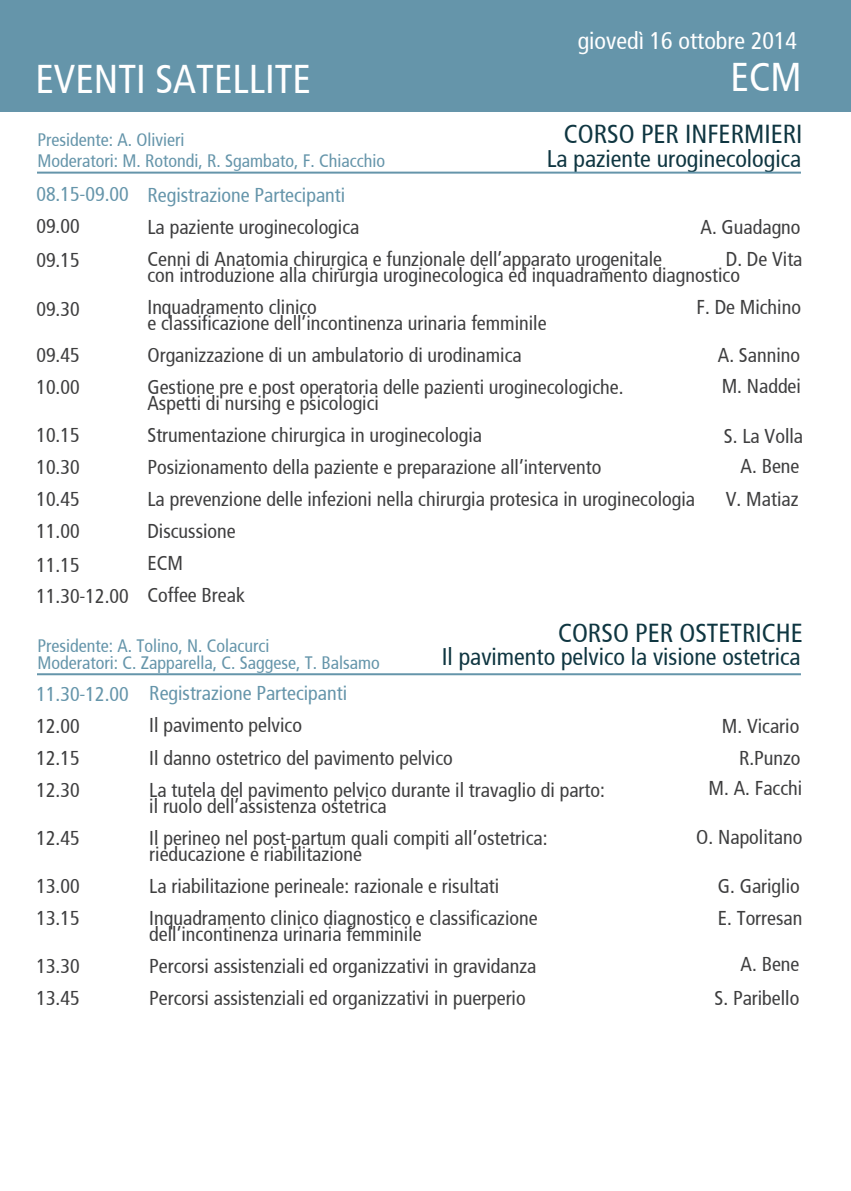
<style>
.page{position:relative;width:851px;height:1191px;background:#fff}
.page>*{position:absolute;margin:0;border:0;box-sizing:border-box;transform-origin:0 0}
.t1{font:condensed 40px "Frutiger";color:#fff}
.t2{font:condensed 26px "Frutiger";color:#0f3641}
.t3{font:condensed 24px "Frutiger";color:#0f3641}
.t4{font:condensed 24px "Frutiger";color:#fff}
.t5{font:condensed 20px/32px "Frutiger";color:#3e3e3f}
.t6{font:condensed 20px "Frutiger";color:#6595aa}
.t7{font:condensed 18px/21.4px "Frutiger";color:#6595aa}
</style>
<div class="page">
<hr style="left:37px;top:172px;width:763px;height:2px;background:#6595aa">
<hr style="left:37px;top:673px;width:763px;height:2px;background:#6595aa">
<div style="left:0;top:0;width:850px;height:111px;background:#6595aa"></div>
<p class="t4" style="left:577px;top:26px;width:221px">giovedì 16 ottobre 2014</p>
<h1 class="t1" style="left:35px;top:56px;width:277px">EVENTI SATELLITE</h1>
<h1 class="t1" style="left:730px;top:54px;width:73px">ECM</h1>
<h2 class="t2" style="left:564px;top:119px;width:240px">CORSO PER INFERMIERI</h2>
<p class="t3" style="left:547px;top:145px;width:256px">La paziente uroginecologica</p>
<p class="t7" style="left:37px;top:129px;width:349px">Presidente: A. Olivieri<br>Moderatori: M. Rotondi, R. Sgambato, F. Chiacchio</p>
<p class="t6" style="left:147px;top:183px;width:199px">Registrazione Partecipanti</p>
<p class="t5" style="left:147px;top:211px;width:516px">La paziente uroginecologica<br>Cenni di Anatomia chirurgica e funzionale dell’apparato urogenitale</p>
<p class="t5" style="left:147px;top:259px;width:594px">con introduzione alla chirurgia uroginecologica ed inquadramento diagnostico<br>Inquadramento clinico</p>
<p class="t5" style="left:147px;top:307px;width:477px">e classificazione dell’incontinenza urinaria femminile<br>Organizzazione di un ambulatorio di urodinamica<br>Gestione pre e post operatoria delle pazienti uroginecologiche.</p>
<p class="t5" style="left:147px;top:387px;width:549px">Aspetti di nursing e psicologici<br>Strumentazione chirurgica in uroginecologia<br>Posizionamento della paziente e preparazione all’intervento<br>La prevenzione delle infezioni nella chirurgia protesica in uroginecologia Discussione<br>ECM<br>Coffee Break</p>
<p class="t6" style="left:36px;top:183px;width:94px">08.15-09.00</p>
<p class="t5" style="left:700px;top:211px;width:103px;text-align:right">A. Guadagno<br>D. De Vita</p>
<p class="t5" style="left:696px;top:291px;width:106px">F. De Michino</p>
<p class="t5" style="left:717px;top:339px;width:85px;line-height:31.2px">A. Sannino<br>M. Naddei</p>
<p class="t5" style="left:723px;top:420px;width:81px;line-height:30.6px;text-align:right">S. La Volla<br>A. Bene</p>
<p class="t5" style="left:725px;top:483px;width:74px">V. Matiaz</p>
<p class="t5" style="left:36px;top:211px;width:45px">09.00</p>
<p class="t5" style="left:36px;top:245px;width:45px">09.15</p>
<p class="t5" style="left:36px;top:293px;width:45px">09.30</p>
<p class="t5" style="left:36px;top:339px;width:45px">09.45<br>10.00</p>
<p class="t5" style="left:36px;top:419px;width:45px;text-align:justify">10.15<br>10.30<br>10.45<br>11.00</p>
<p class="t5" style="left:36px;top:549px;width:45px">11.15</p>
<p class="t5" style="left:36px;top:580px;width:94px">11.30-12.00</p>
<h2 class="t2" style="left:558px;top:618px;width:246px">CORSO PER OSTETRICHE</h2>
<p class="t3" style="left:442px;top:643px;width:360px">Il pavimento pelvico la visione ostetrica</p>
<p class="t7" style="left:37px;top:637px;width:344px;line-height:17.4px">Presidente: A. Tolino, N. Colacurci<br>Moderatori: C. Zapparella, C. Saggese, T. Balsamo</p>
<p class="t6" style="left:149px;top:682px;width:199px">Registrazione Partecipanti</p>
<p class="t5" style="left:149px;top:709px;width:457px">Il pavimento pelvico<br>Il danno ostetrico del pavimento pelvico<br>La tutela del pavimento pelvico durante il travaglio di parto:</p>
<p class="t5" style="left:149px;top:789px;width:399px">il ruolo dell’assistenza ostetrica<br>Il perineo nel post-partum quali compiti all’ostetrica:</p>
<p class="t5" style="left:149px;top:837px;width:390px">rieducazione e riabilitazione<br>La riabilitazione perineale: razionale e risultati<br>Inquadramento clinico diagnostico e classificazione</p>
<p class="t5" style="left:149px;top:917px;width:388px">dell’incontinenza urinaria femminile<br>Percorsi assistenziali ed organizzativi in gravidanza<br>Percorsi assistenziali ed organizzativi in puerperio</p>
<p class="t6" style="left:36px;top:682px;width:94px">11.30-12.00</p>
<p class="t5" style="left:708px;top:710px;width:95px;line-height:31.2px;text-align:right">M. Vicario<br>R.Punzo<br>M. A. Facchi</p>
<p class="t5" style="left:36px;top:710px;width:45px">12.00</p>
<p class="t5" style="left:36px;top:742px;width:45px">12.15<br>12.30</p>
<p class="t5" style="left:36px;top:822px;width:45px">12.45</p>
<p class="t5" style="left:36px;top:870px;width:45px">13.00<br>13.15</p>
<p class="t5" style="left:36px;top:950px;width:45px">13.30<br>13.45</p>
<p class="t5" style="left:696px;top:821px;width:107px">O. Napolitano</p>
<p class="t5" style="left:717px;top:870px;width:86px">G. Gariglio<br>E. Torresan</p>
<p class="t5" style="left:714px;top:947px;width:86px;line-height:33.8px;text-align:right">A. Bene<br>S. Paribello</p>
</div>
